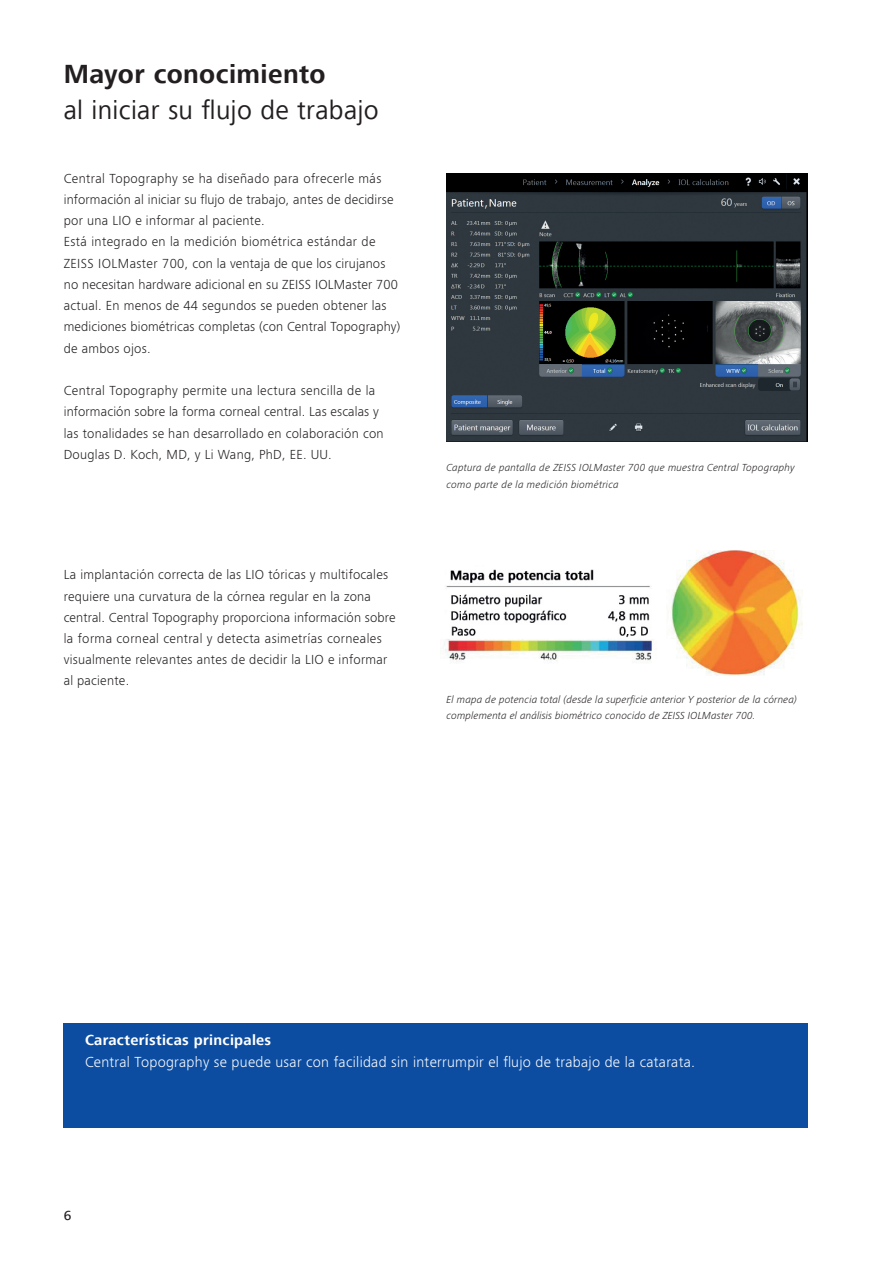
<style>
.page{position:relative;width:893px;height:1263px;background:#fff}
.page>*{position:absolute;margin:0;border:0;box-sizing:border-box;transform-origin:0 0}
.t1{font:27px "ZEISS Frutiger Next W1 G";letter-spacing:.01em;color:#231f20}
.t2{font:700 27px "ZEISS Frutiger Next W1 G";letter-spacing:.015em;color:#231f20}
.t3{font:300 15px "ZEISS Frutiger Next W1 G";letter-spacing:.02em;color:#fff}
.t4{font:700 15px "ZEISS Frutiger Next W1 G";letter-spacing:.02em;color:#fff}
.t5{font:300 13.5px/21.1px "ZEISS Frutiger Next W1 G";letter-spacing:.02em;color:#231f20}
.t6{font:500 13.5px "ZEISS Frutiger Next W1 G";color:#231f20}
.t7{font:italic 300 10.5px/16.5px "ZEISS Frutiger Next W1 G";letter-spacing:.01em;color:#231f20}
</style>
<div class="page">
<div style="left:64px;top:1023px;width:744px;height:104px;background:#0d4da1"></div>
<img style="left:446px;top:173px;width:362px;height:268px">
<img style="left:440px;top:550px;width:363px;height:126px">
<h1 class="t2" style="left:64px;top:59px;width:263px">Mayor conocimiento</h1>
<h1 class="t1" style="left:64px;top:95px;width:317px">al iniciar su flujo de trabajo</h1>
<p class="t5" style="left:64px;top:167px;width:338px">Central Topography se ha diseñado para ofrecerle más información al iniciar su flujo de trabajo, antes de decidirse por una LIO e informar al paciente.<br>Está integrado en la medición biométrica estándar de ZEISS IOLMaster 700, con la ventaja de que los cirujanos no necesitan hardware adicional en su ZEISS IOLMaster 700 actual. En menos de 44 segundos se pueden obtener las mediciones biométricas completas (con Central Topography) de ambos ojos.</p>
<p class="t5" style="left:64px;top:379px;width:321px">Central Topography permite una lectura sencilla de la información sobre la forma corneal central. Las escalas y las tonalidades se han desarrollado en colaboración con Douglas D. Koch, MD, y Li Wang, PhD, EE. UU.</p>
<p class="t5" style="left:64px;top:564px;width:333px">La implantación correcta de las LIO tóricas y multifocales requiere una curvatura de la córnea regular en la zona central. Central Topography proporciona información sobre la forma corneal central y detecta asimetrías corneales visualmente relevantes antes de decidir la LIO e informar al paciente.</p>
<p class="t7" style="left:446px;top:459px;width:350px">Captura de pantalla de ZEISS IOLMaster 700 que muestra Central Topography como parte de la medición biométrica</p>
<p class="t7" style="left:446px;top:690px;width:352px">El mapa de potencia total (desde la superficie anterior Y posterior de la córnea) complementa el análisis biométrico conocido de ZEISS IOLMaster 700.</p>
<p class="t4" style="left:85px;top:1032px;width:188px">Características principales</p>
<p class="t3" style="left:85px;top:1051px;width:612px">Central Topography se puede usar con facilidad sin interrumpir el flujo de trabajo de la catarata.</p>
<p class="t6" style="left:64px;top:1208px;width:9px">6</p>
</div>
